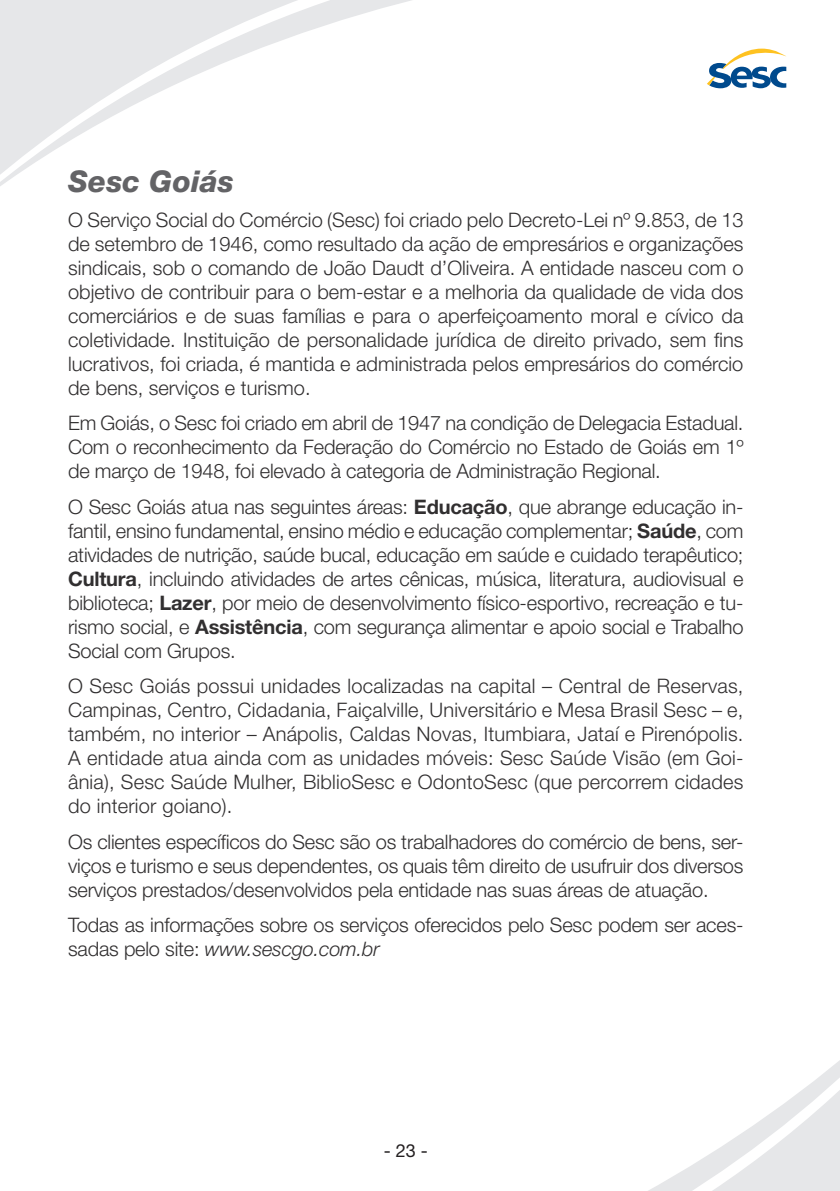
<style>
.page{position:relative;width:840px;height:1191px;background:#fff}
.page>*{position:absolute;margin:0;border:0;box-sizing:border-box;transform-origin:0 0}
.t1{font:italic 800 30px "Helvetica Neue LT Pro";color:#636366}
.t2{font:300 20px/24px "Helvetica Neue LT Pro";letter-spacing:-.01em;color:#312f30;text-align:justify}
.t3{font:18px "Helvetica Neue LT Pro";color:#231f20}
.s1{font-weight:700}
.s2{font-style:italic}
</style>
<div class="page">
<svg style="left:0;top:0;width:763px;height:186px"></svg>
<svg style="left:648px;top:1061px;width:191px;height:130px"></svg>
<svg style="left:706px;top:0;width:81px;height:88px"></svg>
<h1 class="t1" style="left:68px;top:163px;width:167px">Sesc Goiás</h1>
<p class="t2" style="left:68px;top:207px;width:676px">O Serviço Social do Comércio (Sesc) foi criado pelo Decreto-Lei nº 9.853, de 13 de setembro de 1946, como resultado da ação de empresários e organizações sindicais, sob o comando de João Daudt d’Oliveira. A entidade nasceu com o objetivo de contribuir para o bem-estar e a melhoria da qualidade de vida dos comerciários e de suas famílias e para o aperfeiçoamento moral e cívico da coletividade. Instituição de personalidade jurídica de direito privado, sem fins lucrativos, foi criada, é mantida e administrada pelos empresários do comércio de bens, serviços e turismo.</p>
<p class="t2" style="left:68px;top:411px;width:676px">Em Goiás, o Sesc foi criado em abril de 1947 na condição de Delegacia Estadual.<br>Com o reconhecimento da Federação do Comércio no Estado de Goiás em 1º de março de 1948, foi elevado à categoria de Administração Regional.</p>
<p class="t2" style="left:68px;top:494px;width:676px">O Sesc Goiás atua nas seguintes áreas: <span class="s1">Educação</span>, que abrange educação in&shy;fantil, ensino fundamental, ensino médio e educação complementar; <span class="s1">Saúde</span>, com atividades de nutrição, saúde bucal, educação em saúde e cuidado terapêutico; <span class="s1">Cultura</span>, incluindo atividades de artes cênicas, música, literatura, audiovisual e biblioteca; <span class="s1">Lazer</span>, por meio de desenvolvimento físico-esportivo, recreação e tu&shy;rismo social, e <span class="s1">Assistência</span>, com segurança alimentar e apoio social e Trabalho Social com Grupos.</p>
<p class="t2" style="left:68px;top:673px;width:676px">O Sesc Goiás possui unidades localizadas na capital – Central de Reservas, Campinas, Centro, Cidadania, Faiçalville, Universitário e Mesa Brasil Sesc – e, também, no interior – Anápolis, Caldas Novas, Itumbiara, Jataí e Pirenópolis.<br>A entidade atua ainda com as unidades móveis: Sesc Saúde Visão (em Goi&shy;ânia), Sesc Saúde Mulher, BiblioSesc e OdontoSesc (que percorrem cidades do interior goiano).</p>
<p class="t2" style="left:68px;top:829px;width:676px">Os clientes específicos do Sesc são os trabalhadores do comércio de bens, ser&shy;viços e turismo e seus dependentes, os quais têm direito de usufruir dos diversos serviços prestados/desenvolvidos pela entidade nas suas áreas de atuação.</p>
<p class="t2" style="left:68px;top:912px;width:676px">Todas as informações sobre os serviços oferecidos pelo Sesc podem ser aces&shy;sadas pelo site: <span class="s2">www.sescgo.com.br</span></p>
<p class="t3" style="left:383px;top:1139px;width:46px">- 23 -</p>
</div>
